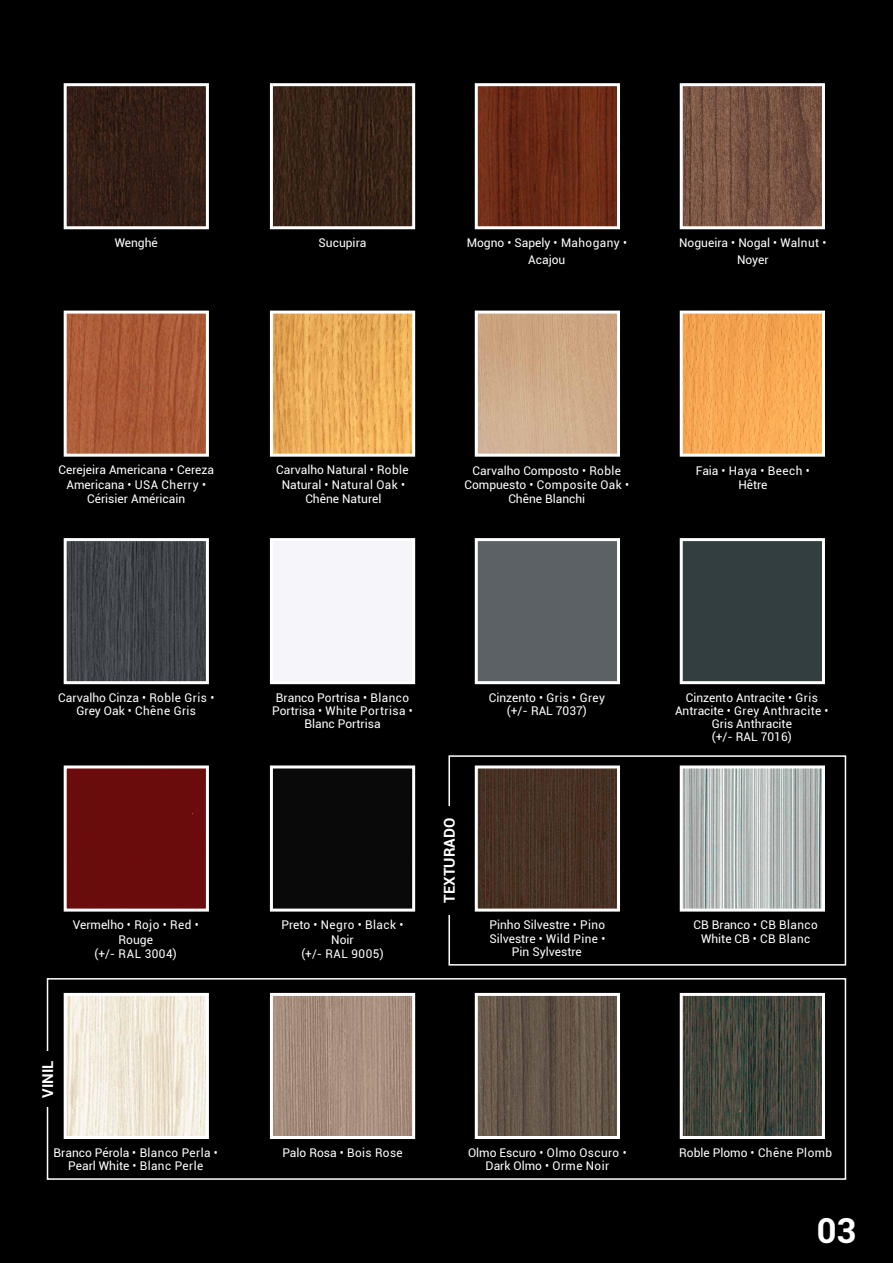
<style>
.page{position:relative;width:893px;height:1263px;background:#000}
.page>*{position:absolute;margin:0;border:0;box-sizing:border-box;transform-origin:0 0}
.t1{font:700 34.5px "Roboto";color:#fff}
.t2{font:700 15px "Roboto";color:#fff}
.t3{font:12px/14.4px "Roboto";color:#fff;text-align:center}
.t4{font:12px "Roboto";letter-spacing:.03em;color:#fff}
.t5{font:12px/14.4px "Roboto";letter-spacing:.035em;color:#fff;text-align:center}
.t6{font:12px "Roboto";letter-spacing:.02em;color:#fff}
</style>
<div class="page">
<img style="left:68px;top:87px;width:137px;height:138px">
<div style="left:64px;top:83px;width:145px;height:146px;border:3px solid #fff"></div>
<img style="left:68px;top:542px;width:137px;height:138px">
<div style="left:64px;top:538px;width:145px;height:146px;border:3px solid #fff"></div>
<img style="left:68px;top:315px;width:137px;height:138px">
<div style="left:64px;top:311px;width:145px;height:146px;border:3px solid #fff"></div>
<div style="left:68px;top:769px;width:137px;height:138px;background:#6b0c0c"></div>
<div style="left:64px;top:765px;width:145px;height:146px;border:3px solid #fff"></div>
<img style="left:68px;top:997px;width:137px;height:138px">
<div style="left:64px;top:993px;width:145px;height:146px;border:3px solid #fff"></div>
<img style="left:274px;top:87px;width:137px;height:138px">
<div style="left:270px;top:83px;width:145px;height:146px;border:3px solid #fff"></div>
<div style="left:274px;top:542px;width:137px;height:138px;background:#f5f5fa"></div>
<div style="left:270px;top:538px;width:145px;height:146px;border:3px solid #fff"></div>
<div style="left:270px;top:765px;width:145px;height:146px;border:3px solid #fff"></div>
<img style="left:274px;top:997px;width:137px;height:138px">
<div style="left:270px;top:993px;width:145px;height:146px;border:3px solid #fff"></div>
<img style="left:274px;top:315px;width:137px;height:138px">
<div style="left:270px;top:311px;width:145px;height:146px;border:3px solid #fff"></div>
<img style="left:479px;top:87px;width:137px;height:138px">
<div style="left:475px;top:83px;width:145px;height:146px;border:3px solid #fff"></div>
<div style="left:479px;top:542px;width:137px;height:138px;background:#5b6164"></div>
<div style="left:475px;top:538px;width:145px;height:146px;border:3px solid #fff"></div>
<img style="left:479px;top:315px;width:137px;height:138px">
<div style="left:475px;top:311px;width:145px;height:146px;border:3px solid #fff"></div>
<img style="left:479px;top:769px;width:137px;height:138px">
<div style="left:475px;top:765px;width:145px;height:146px;border:3px solid #fff"></div>
<img style="left:479px;top:997px;width:137px;height:138px">
<div style="left:475px;top:993px;width:145px;height:146px;border:3px solid #fff"></div>
<img style="left:684px;top:87px;width:137px;height:138px">
<div style="left:680px;top:83px;width:145px;height:146px;border:3px solid #fff"></div>
<img style="left:684px;top:315px;width:137px;height:138px">
<div style="left:680px;top:311px;width:145px;height:146px;border:3px solid #fff"></div>
<div style="left:684px;top:542px;width:137px;height:138px;background:#323e40"></div>
<div style="left:680px;top:538px;width:145px;height:146px;border:3px solid #fff"></div>
<img style="left:684px;top:769px;width:137px;height:138px">
<div style="left:680px;top:765px;width:145px;height:146px;border:3px solid #fff"></div>
<img style="left:684px;top:997px;width:137px;height:138px">
<div style="left:680px;top:993px;width:145px;height:146px;border:3px solid #fff"></div>
<div style="left:47px;top:978px;width:799px;height:202px;border:2px solid #fff"></div>
<div style="left:36px;top:1051px;width:24px;height:56px;background:#000"></div>
<div style="left:448px;top:755px;width:398px;height:210px;border:2px solid #fff"></div>
<div style="left:437px;top:806px;width:24px;height:109px;background:#000"></div>
<p class="t3" style="left:319px;top:235px;width:49px">Sucupira</p>
<p class="t3" style="left:679px;top:235px;width:149px">Nogueira • Nogal • Walnut •</p>
<p class="t3" style="left:115px;top:235px;width:45px">Wenghé</p>
<p class="t3" style="left:467px;top:235px;width:162px">Mogno • Sapely • Mahogany •</p>
<p class="t3" style="left:528px;top:252px;width:39px">Acajou</p>
<p class="t3" style="left:737px;top:252px;width:33px">Noyer</p>
<p class="t3" style="left:59px;top:463px;width:157px">Cerejeira Americana • Cereza<br>Americana • USA Cherry •</p>
<p class="t3" style="left:276px;top:463px;width:134px">Carvalho Natural • Roble</p>
<p class="t4" style="left:282px;top:476px;width:125px">Natural • Natural Oak •</p>
<p class="t3" style="left:87px;top:491px;width:100px">Cérisier Américain</p>
<p class="t3" style="left:305px;top:491px;width:78px">Chêne Naturel</p>
<p class="t3" style="left:473px;top:463px;width:150px">Carvalho Composto • Roble</p>
<p class="t3" style="left:464px;top:477px;width:166px">Compuesto • Composite Oak •<br>Chêne Blanchi</p>
<p class="t4" style="left:696px;top:463px;width:115px">Faia • Haya • Beech •</p>
<p class="t3" style="left:738px;top:477px;width:31px">Hêtre</p>
<p class="t3" style="left:58px;top:691px;width:158px;line-height:13.4px">Carvalho Cinza • Roble Gris •<br>Grey Oak • Chêne Gris</p>
<p class="t3" style="left:276px;top:690px;width:135px">Branco Portrisa • Blanco</p>
<p class="t4" style="left:272px;top:703px;width:142px">Portrisa • White Portrisa •</p>
<p class="t3" style="left:304px;top:716px;width:78px">Blanc Portrisa</p>
<p class="t3" style="left:489px;top:690px;width:118px">Cinzento • Gris • Grey</p>
<p class="t3" style="left:686px;top:690px;width:133px">Cinzento Antracite • Gris</p>
<p class="t3" style="left:507px;top:703px;width:82px">(+/- RAL 7037)</p>
<p class="t4" style="left:675px;top:703px;width:155px">Antracite • Grey Anthracite •</p>
<p class="t3" style="left:712px;top:717px;width:82px;line-height:12.8px;text-align:left">Gris Anthracite (+/- RAL 7016)</p>
<p class="t2" style="left:439px;top:903px;width:86px;rotate:-90deg">TEXTURADO</p>
<p class="t3" style="left:73px;top:917px;width:128px">Vermelho • Rojo • Red •<br>Rouge<br>(+/- RAL 3004)</p>
<p class="t5" style="left:282px;top:917px;width:123px">Preto • Negro • Black •<br>Noir<br>(+/- RAL 9005)</p>
<p class="t3" style="left:489px;top:917px;width:117px">Pinho Silvestre • Pino</p>
<p class="t3" style="left:489px;top:931px;width:118px">Silvestre • Wild Pine •</p>
<p class="t3" style="left:512px;top:944px;width:71px">Pin Sylvestre</p>
<p class="t3" style="left:694px;top:917px;width:126px">CB Branco • CB Blanco</p>
<p class="t3" style="left:701px;top:931px;width:111px">White CB • CB Blanc</p>
<p class="t2" style="left:37px;top:1097px;width:39px;rotate:-90deg">VINIL</p>
<p class="t3" style="left:54px;top:1145px;width:166px">Branco Pérola • Blanco Perla •</p>
<p class="t3" style="left:282px;top:1145px;width:122px">Palo Rosa • Bois Rose</p>
<p class="t3" style="left:68px;top:1158px;width:137px">Pearl White • Blanc Perle</p>
<p class="t3" style="left:468px;top:1145px;width:160px">Olmo Escuro • Olmo Oscuro •</p>
<p class="t6" style="left:486px;top:1157px;width:125px">Dark Olmo • Orme Noir</p>
<p class="t3" style="left:679px;top:1145px;width:154px">Roble Plomo • Chêne Plomb</p>
<h1 class="t1" style="left:817px;top:1206px;width:41px">03</h1>
</div>
